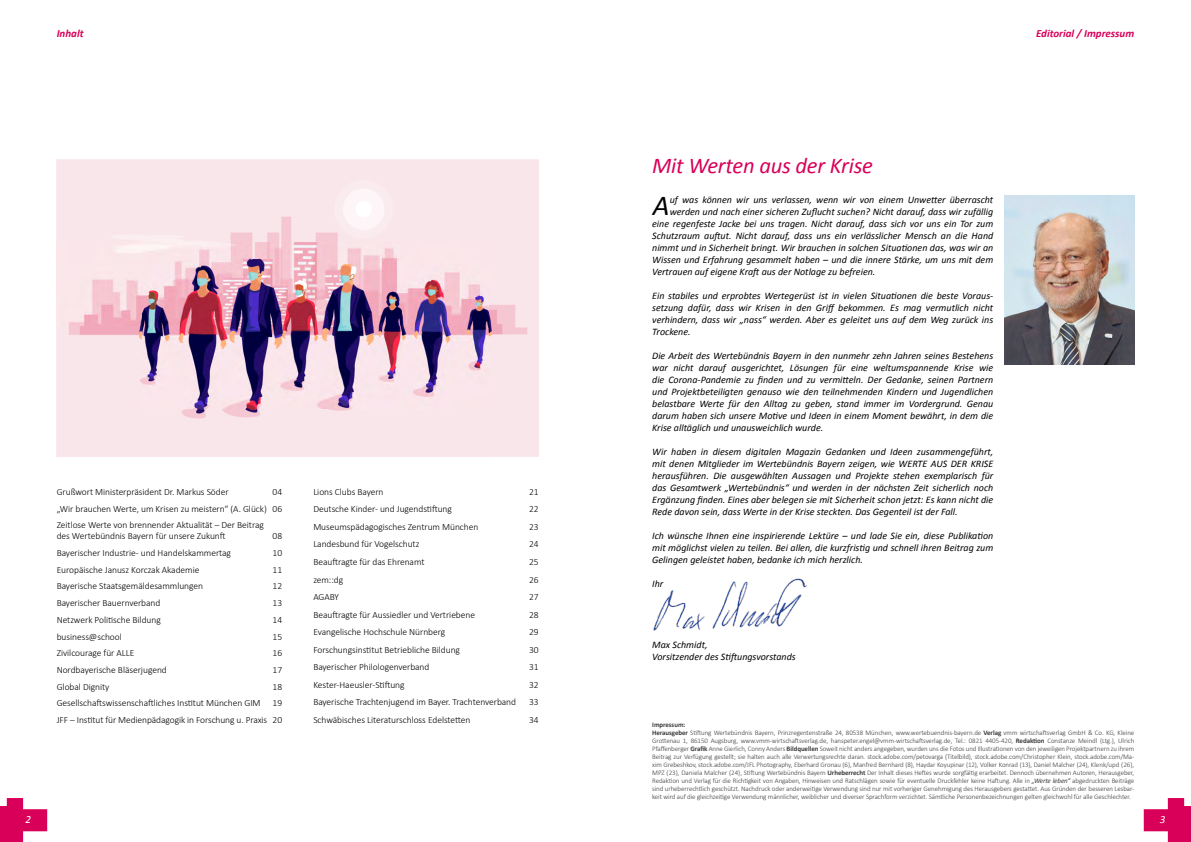
<style>
.page{position:relative;width:1191px;height:842px;background:#fff}
.page>*{position:absolute;margin:0;border:0;box-sizing:border-box;transform-origin:0 0}
.t1{font:italic 28.9px "Calibri";color:#000}
.t2{font:italic 22.6px "Calibri";letter-spacing:-.01em;color:#d90059}
.t3{font:italic 700 11px "Calibri";color:#d90059}
.t4{font:italic 11px "Calibri";color:#fff}
.t5{font:italic 10px/12px "Calibri";color:#000;text-align:justify}
.t6{font:300 9.5px/16.7px "Calibri";letter-spacing:-.005em;color:#000;text-align:justify}
.t7{font:300 7px/8px "Calibri";letter-spacing:-.01em;color:#3b3b3a}
.s1{font-weight:700}
.s2{font-weight:400;font-style:italic}
</style>
<div class="page">
<svg style="left:0;top:798px;width:47px;height:44px"></svg>
<img style="left:653px;top:578px;width:154px;height:53px">
<img style="left:1004px;top:196px;width:130px;height:168px">
<img style="left:57px;top:159px;width:482px;height:298px">
<svg style="left:1143px;top:798px;width:48px;height:44px"></svg>
<p class="t3" style="left:57px;top:26px;width:28px">Inhalt</p>
<p class="t3" style="left:1036px;top:26px;width:100px">Editorial / Impressum</p>
<p class="t6" style="left:57px;top:483px;width:173px">Grußwort Ministerpräsident Dr. Markus Söder</p>
<p class="t6" style="left:57px;top:483px;width:227px;text-indent:216px">04 „Wir brauchen Werte, um Krisen zu meistern“ (A. Glück) 06<br>Zeitlose Werte von brennender Aktualität – Der Beitrag</p>
<p class="t6" style="left:57px;top:527px;width:170px">des Wertebündnis Bayern für unsere Zukunft</p>
<p class="t6" style="left:272px;top:527px;width:11px">08</p>
<p class="t6" style="left:57px;top:544px;width:176px">Bayerischer Industrie- und Handelskammertag</p>
<p class="t6" style="left:272px;top:544px;width:11px">10</p>
<p class="t6" style="left:57px;top:561px;width:144px">Europäische Janusz Korczak Akademie</p>
<p class="t6" style="left:272px;top:561px;width:11px">11</p>
<p class="t6" style="left:57px;top:577px;width:148px">Bayerische Staatsgemäldesammlungen</p>
<p class="t6" style="left:272px;top:577px;width:11px">12</p>
<p class="t6" style="left:57px;top:594px;width:105px">Bayerischer Bauernverband</p>
<p class="t6" style="left:272px;top:594px;width:11px">13</p>
<p class="t6" style="left:57px;top:611px;width:106px">Netzwerk Politische Bildung</p>
<p class="t6" style="left:272px;top:611px;width:11px">14</p>
<p class="t6" style="left:57px;top:627px;width:67px">business@school</p>
<p class="t6" style="left:272px;top:627px;width:11px">15</p>
<p class="t6" style="left:57px;top:644px;width:79px">Zivilcourage für ALLE</p>
<p class="t6" style="left:272px;top:644px;width:11px">16</p>
<p class="t6" style="left:57px;top:661px;width:112px">Nordbayerische Bläserjugend</p>
<p class="t6" style="left:272px;top:661px;width:11px">17</p>
<p class="t6" style="left:57px;top:678px;width:54px">Global Dignity</p>
<p class="t6" style="left:272px;top:678px;width:11px">18</p>
<p class="t6" style="left:57px;top:694px;width:205px">Gesellschaftswissenschaftliches Institut München GIM</p>
<p class="t6" style="left:57px;top:694px;width:227px;text-align:right">19<br>JFF – Institut für Medienpädagogik in Forschung u. Praxis 20</p>
<p class="t6" style="left:313px;top:483px;width:72px">Lions Clubs Bayern</p>
<p class="t6" style="left:529px;top:483px;width:11px">21</p>
<p class="t6" style="left:313px;top:500px;width:140px">Deutsche Kinder- und Jugendstiftung</p>
<p class="t6" style="left:529px;top:500px;width:11px">22</p>
<p class="t6" style="left:313px;top:518px;width:167px">Museumspädagogisches Zentrum München</p>
<p class="t6" style="left:529px;top:518px;width:11px">23</p>
<p class="t6" style="left:313px;top:535px;width:108px">Landesbund für Vogelschutz</p>
<p class="t6" style="left:529px;top:535px;width:11px">24</p>
<p class="t6" style="left:313px;top:553px;width:113px">Beauftragte für das Ehrenamt</p>
<p class="t6" style="left:529px;top:553px;width:11px">25</p>
<p class="t6" style="left:313px;top:571px;width:31px">zem::dg</p>
<p class="t6" style="left:529px;top:571px;width:11px">26</p>
<p class="t6" style="left:313px;top:588px;width:27px">AGABY</p>
<p class="t6" style="left:529px;top:588px;width:11px">27</p>
<p class="t6" style="left:313px;top:606px;width:163px">Beauftragte für Aussiedler und Vertriebene</p>
<p class="t6" style="left:529px;top:606px;width:11px">28</p>
<p class="t6" style="left:313px;top:623px;width:133px">Evangelische Hochschule Nürnberg</p>
<p class="t6" style="left:529px;top:623px;width:11px">29</p>
<p class="t6" style="left:313px;top:641px;width:148px">Forschungsinstitut Betriebliche Bildung</p>
<p class="t6" style="left:529px;top:641px;width:11px">30</p>
<p class="t6" style="left:313px;top:658px;width:118px">Bayerischer Philologenverband</p>
<p class="t6" style="left:529px;top:658px;width:11px">31</p>
<p class="t6" style="left:313px;top:676px;width:93px">Kester-Haeusler-Stiftung</p>
<p class="t6" style="left:529px;top:676px;width:11px">32</p>
<p class="t6" style="left:313px;top:693px;width:204px">Bayerische Trachtenjugend im Bayer. Trachtenverband</p>
<p class="t6" style="left:529px;top:693px;width:11px">33</p>
<p class="t6" style="left:313px;top:711px;width:159px">Schwäbisches Literaturschloss Edelstetten</p>
<p class="t6" style="left:529px;top:711px;width:11px">34</p>
<p class="t4" style="left:26px;top:812px;width:7px">2</p>
<h2 class="t2" style="left:652px;top:150px;width:222px">Mit Werten aus der Krise</h2>
<h1 class="t1" style="left:653px;top:185px;width:18px">A</h1>
<p class="t5" style="left:669px;top:193px;width:325px">uf was können wir uns verlassen, wenn wir von einem Unwetter überrascht</p>
<p class="t5" style="left:669px;top:205px;width:325px">werden und nach einer sicheren Zuflucht suchen? Nicht darauf, dass wir zufällig</p>
<p class="t5" style="left:652px;top:217px;width:342px">eine regenfeste Jacke bei uns tragen. Nicht darauf, dass sich vor uns ein Tor zum</p>
<p class="t5" style="left:652px;top:229px;width:342px">Schutzraum auftut. Nicht darauf, dass uns ein verlässlicher Mensch an die Hand</p>
<p class="t5" style="left:652px;top:241px;width:342px">nimmt und in Sicherheit bringt. Wir brauchen in solchen Situationen das, was wir an</p>
<p class="t5" style="left:652px;top:253px;width:342px">Wissen und Erfahrung gesammelt haben – und die innere Stärke, um uns mit dem</p>
<p class="t5" style="left:652px;top:265px;width:225px">Vertrauen auf eigene Kraft aus der Notlage zu befreien.</p>
<p class="t5" style="left:652px;top:289px;width:342px">Ein stabiles und erprobtes Wertegerüst ist in vielen Situationen die beste Voraus&shy;setzung dafür, dass wir Krisen in den Griff bekommen. Es mag vermutlich nicht verhindern, dass wir „nass“ werden. Aber es geleitet uns auf dem Weg zurück ins Trockene.</p>
<p class="t5" style="left:652px;top:349px;width:342px">Die Arbeit des Wertebündnis Bayern in den nunmehr zehn Jahren seines Bestehens war nicht darauf ausgerichtet, Lösungen für eine weltumspannende Krise wie die Corona-Pandemie zu finden und zu vermitteln. Der Gedanke, seinen Partnern und Projektbeteiligten genauso wie den teilnehmenden Kindern und Jugendlichen belastbare Werte für den Alltag zu geben, stand immer im Vordergrund. Genau darum haben sich unsere Motive und Ideen in einem Moment bewährt, in dem die Krise alltäglich und unausweichlich wurde.</p>
<p class="t5" style="left:652px;top:445px;width:342px">Wir haben in diesem digitalen Magazin Gedanken und Ideen zusammengeführt, mit denen Mitglieder im Wertebündnis Bayern zeigen, wie WERTE AUS DER KRISE herausführen. Die ausgewählten Aussagen und Projekte stehen exemplarisch für das Gesamtwerk „Wertebündnis“ und werden in der nächsten Zeit sicherlich noch Ergänzung finden. Eines aber belegen sie mit Sicherheit schon jetzt: Es kann nicht die Rede davon sein, dass Werte in der Krise steckten. Das Gegenteil ist der Fall.</p>
<p class="t5" style="left:652px;top:529px;width:342px">Ich wünsche Ihnen eine inspirierende Lektüre – und lade Sie ein, diese Publikation mit möglichst vielen zu teilen. Bei allen, die kurzfristig und schnell ihren Beitrag zum Gelingen geleistet haben, bedanke ich mich herzlich.</p>
<p class="t5" style="left:652px;top:577px;width:13px">Ihr</p>
<p class="t5" style="left:652px;top:638px;width:145px">Max Schmidt,<br>Vorsitzender des Stiftungsvorstands</p>
<p class="t7" style="left:652px;top:721px;width:483px"><span class="s1">Impressum:<br>Herausgeber</span> Stiftung Wertebündnis Bayern, Prinzregentenstraße 24, 80538 München, www.wertebuendnis-bayern.de <span class="s1">Verlag</span> vmm wirtschaftsverlag GmbH &amp; Co. KG, Kleine Grottenau 1, 86150 Augsburg, www.vmm-wirtschaftsverlag.de, hanspeter.engel@vmm-wirtschaftsverlag.de, Tel.: 0821 4405-420, <span class="s1">Redaktion</span> Constanze Meindl (Ltg.), Ulrich Pfaffenberger <span class="s1">Grafik</span> Anne Gierlich, Conny Anders <span class="s1">Bildquellen</span> Soweit nicht anders angegeben, wurden uns die Fotos und Illustrationen von den jeweiligen Projektpartnern zu ihrem Beitrag zur Verfügung gestellt; sie halten auch alle Verwertungsrechte daran. stock.adobe.com/petovarga (Titelbild), stock.adobe.com/Christopher Klein, stock.adobe.com/Ma&shy;xim Grebeshkov, stock.adobe.com/JFL Photography, Eberhard Gronau (6), Manfred Bernhard (8), Haydar Koyupinar (12), Volker Konrad (13), Daniel Malcher (24), Klenk/upd (26), MPZ (23), Daniela Malcher (24), Stiftung Wertebündnis Bayern <span class="s1">Urheberrecht</span> Der Inhalt dieses Heftes wurde sorgfältig erarbeitet. Dennoch übernehmen Autoren, Herausgeber, Redaktion und Verlag für die Richtigkeit von Angaben, Hinweisen und Ratschlägen sowie für eventuelle Druckfehler keine Haftung. Alle in <span class="s2">„Werte leben“</span> abgedruckten Beiträge sind urheberrechtlich geschützt. Nachdruck oder anderweitige Verwendung sind nur mit vorheriger Genehmigung des Herausgebers gestattet. Aus Gründen der besseren Lesbar&shy;keit wird auf die gleichzeitige Verwendung männlicher, weiblicher und diverser Sprachform verzichtet. Sämtliche Personenbezeichnungen gelten gleichwohl für alle Geschlechter.</p>
<p class="t4" style="left:1159px;top:812px;width:7px">3</p>
</div>
